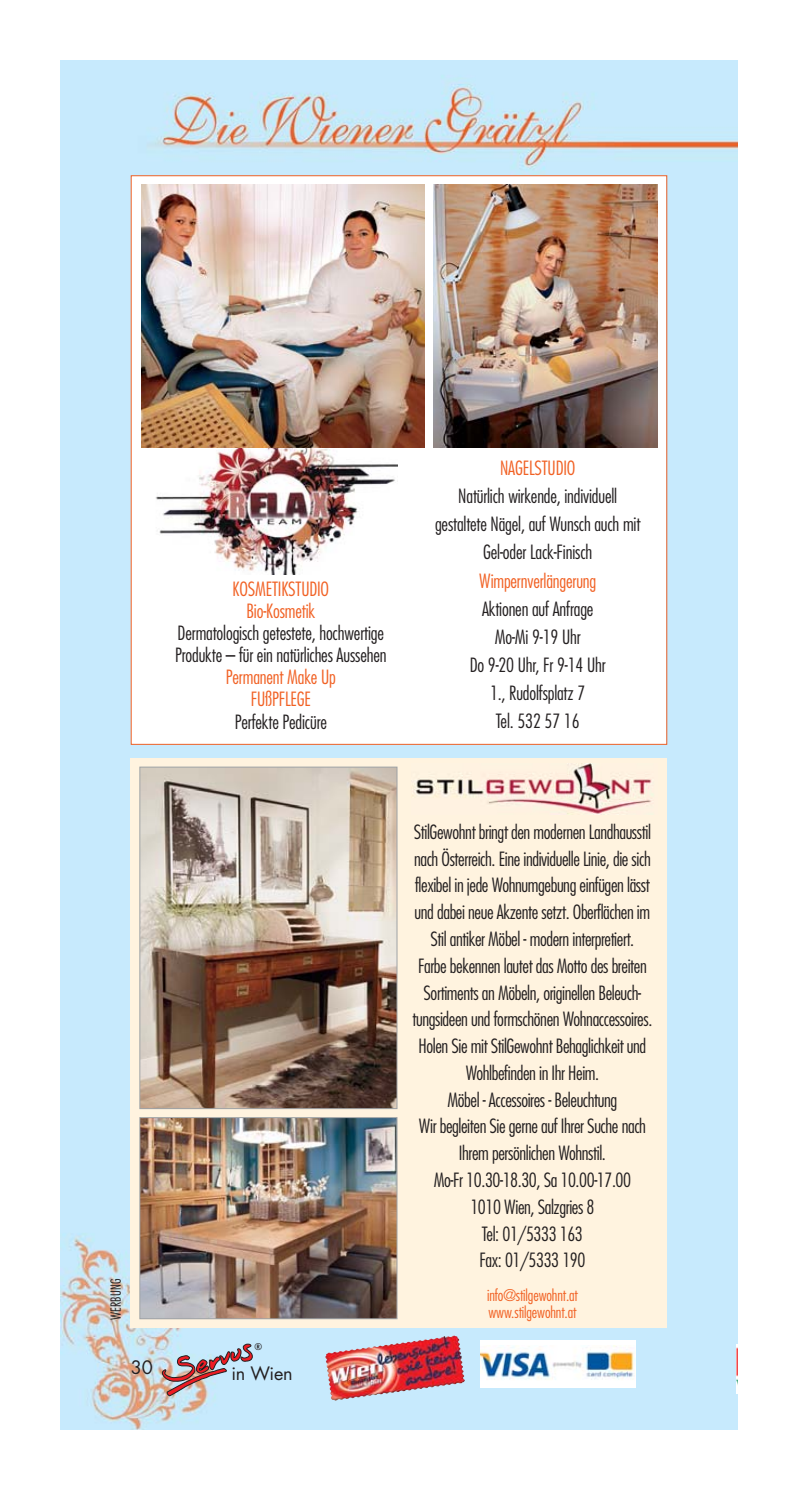
<style>
.page{position:relative;width:798px;height:1499px;background:#fff}
.page>*{position:absolute;margin:0;border:0;box-sizing:border-box;transform-origin:0 0}
.t1{font:300 condensed 19.12px/26.8px "Futura";letter-spacing:-.02em;color:#231f20;text-align:center}
.t2{font:300 condensed 19.12px/22.1px "Futura";letter-spacing:-.01em;color:#f16124;text-align:center}
.t3{font:18px "Futura";letter-spacing:-.015em;color:#231f20}
.t4{font:300 condensed 15.75px "Futura";letter-spacing:-.01em;color:#f16124}
.t5{font:300 condensed 13.5px "Futura";letter-spacing:.01em;color:#231f20}
.t6{font:500 9px "Futura";color:#231f20}
</style>
<div class="page">
<img style="left:61px;top:61px;width:676px;height:1369px">
<hr style="left:736px;top:1345px;width:1px;height:48px;background:#fff">
<img style="left:736px;top:1347px;width:1px;height:35px">
<svg style="left:162px;top:1343px;width:95px;height:53px;background:#bcb5c0"></svg>
<div style="left:480px;top:1340px;width:155px;height:47px;background:#fff"></div>
<img style="left:480px;top:1345px;width:155px;height:35px">
<img style="left:456px;top:1336px;width:5px;height:20px">
<div style="left:131px;top:176px;width:535px;height:568px;background:#fff"></div>
<img style="left:433px;top:185px;width:224px;height:262px">
<img style="left:149px;top:447px;width:249px;height:127px">
<img style="left:142px;top:185px;width:282px;height:262px">
<div style="left:131px;top:758px;width:535px;height:569px;background:#fff3df"></div>
<img style="left:141px;top:769px;width:254px;height:338px">
<div style="left:139px;top:767px;width:258px;height:342px;border:1px solid #9fa3a6"></div>
<img style="left:141px;top:1119px;width:254px;height:198px">
<div style="left:139px;top:1117px;width:258px;height:202px;border:1px solid #9fa3a6"></div>
<img style="left:412px;top:763px;width:242px;height:51px">
<p class="t2" style="left:232px;top:580px;width:98px">KOSMETIKSTUDIO<br>Bio-Kosmetik</p>
<p class="t1" style="left:175px;top:624px;width:213px;line-height:22.1px;text-align:left">Dermatologisch getestete, hochwertige<br>Produkte – für ein natürliches Aussehen</p>
<p class="t2" style="left:226px;top:668px;width:111px">Permanent Make Up<br>FUßPFLEGE</p>
<p class="t1" style="left:235px;top:709px;width:94px">Perfekte Pedicüre</p>
<p class="t2" style="left:500px;top:458px;width:77px">NAGELSTUDIO</p>
<p class="t1" style="left:435px;top:483px;width:207px;line-height:28.1px">Natürlich wirkende, individuell gestaltete Nägel, auf Wunsch auch mit<br>Gel-oder Lack-Finisch</p>
<p class="t2" style="left:479px;top:571px;width:119px">Wimpernverlängerung</p>
<p class="t1" style="left:469px;top:596px;width:137px;line-height:28.1px">Aktionen auf Anfrage<br>Mo-Mi 9-19 Uhr<br>Do 9-20 Uhr, Fr 9-14 Uhr<br>1., Rudolfsplatz 7<br>Tel. 532 57 16</p>
<p class="t5" style="left:110px;top:1320px;width:43px;rotate:-90deg">WERBUNG</p>
<p class="t3" style="left:131px;top:1359px;width:23px">30</p>
<p class="t6" style="left:254px;top:1342px;width:9px">®</p>
<p class="t3" style="left:231px;top:1365px;width:63px">in Wien</p>
<p class="t1" style="left:412px;top:820px;width:241px">StilGewohnt bringt den modernen Landhausstil nach Österreich. Eine individuelle Linie, die sich flexibel in jede Wohnumgebung einfügen lässt und dabei neue Akzente setzt. Oberflächen im Stil antiker Möbel - modern interpretiert.<br>Farbe bekennen lautet das Motto des breiten Sortiments an Möbeln, originellen Beleuch&shy;tungsideen und formschönen Wohnaccessoires.<br>Holen Sie mit StilGewohnt Behaglichkeit und Wohlbefinden in Ihr Heim.<br>Möbel - Accessoires - Beleuchtung<br>Wir begleiten Sie gerne auf Ihrer Suche nach Ihrem persönlichen Wohnstil.<br>Mo-Fr 10.30-18.30, Sa 10.00-17.00<br>1010 Wien, Salzgries 8<br>Tel: 01/5333 163<br>Fax: 01/5333 190</p>
<p class="t4" style="left:487px;top:1288px;width:92px">info@stilgewohnt.at</p>
<p class="t4" style="left:488px;top:1305px;width:89px">www.stilgewohnt.at</p>
</div>
